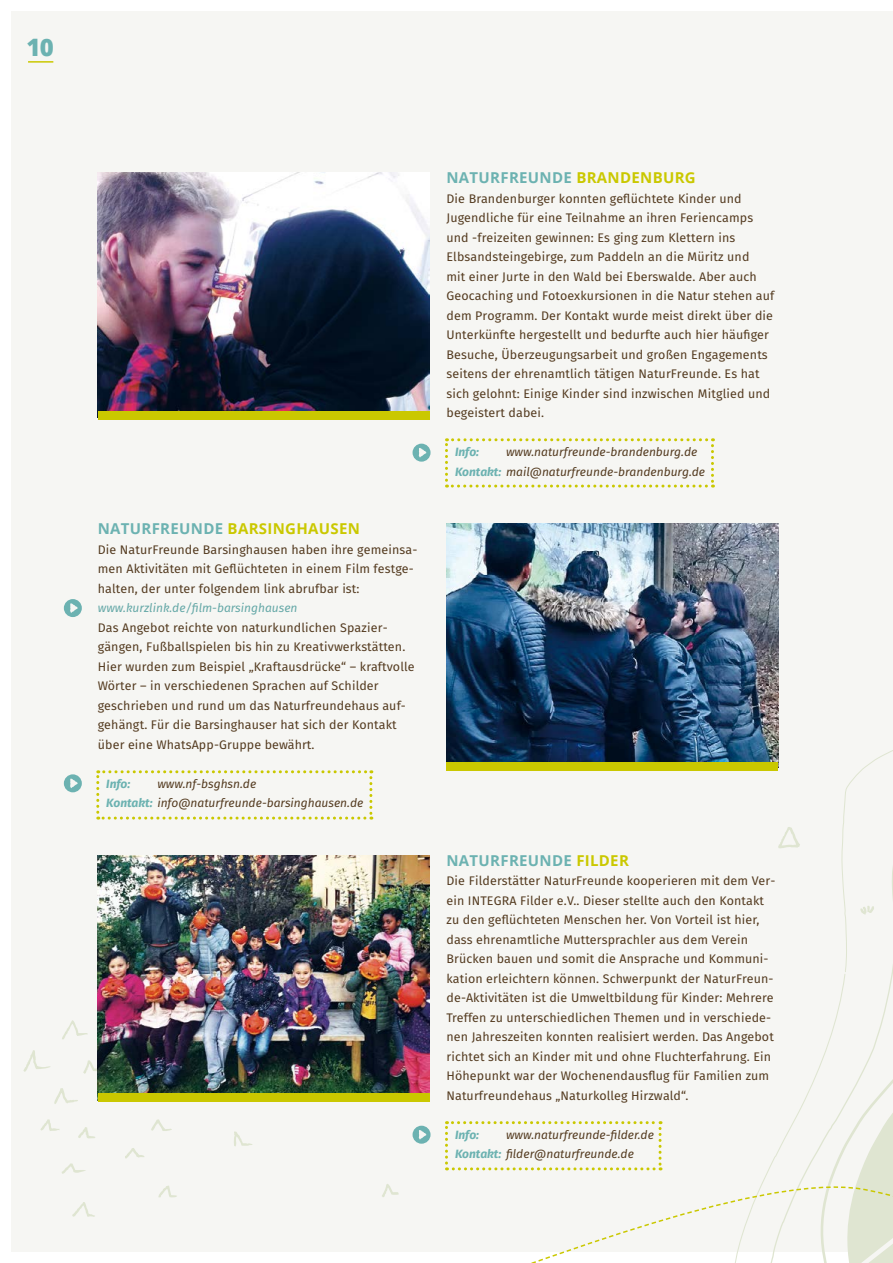
<style>
.page{position:relative;width:893px;height:1263px;background:#fff}
.page>*{position:absolute;margin:0;border:0;box-sizing:border-box;transform-origin:0 0}
.t1{font:800 24px "Open Sans";color:#6cb2b1}
.t2{font:700 15px "Open Sans";letter-spacing:.02em;color:#6cb2b1}
.t3{font:700 15px "Open Sans";letter-spacing:.02em;color:#cac800}
.t4{font:12.45px/19.5px "Fira Sans";letter-spacing:.01em;color:#543b20}
.t5{font:italic 12px/19.5px "Fira Sans";color:#543b20}
.t6{font:italic 12px "Fira Sans";color:#65a8a7}
.t7{font:italic 700 12px "Fira Sans";color:#6cb2b1}
.s1{color:#6cb2b1}
.s2{font-weight:700;color:#6cb2b1}
.s3{color:#cac800}
</style>
<div class="page">
<div style="left:11px;top:11px;width:882px;height:1241px;background:#f6f6f3"></div>
<svg style="left:62px;top:1020px;width:26px;height:19px"></svg>
<svg style="left:23px;top:1050px;width:28px;height:22px"></svg>
<svg style="left:83px;top:1060px;width:15px;height:14px"></svg>
<svg style="left:54px;top:1088px;width:24px;height:16px"></svg>
<svg style="left:151px;top:1119px;width:21px;height:12px"></svg>
<svg style="left:78px;top:1127px;width:17px;height:12px"></svg>
<svg style="left:41px;top:1119px;width:19px;height:12px"></svg>
<svg style="left:234px;top:1131px;width:19px;height:15px"></svg>
<svg style="left:125px;top:1148px;width:20px;height:10px"></svg>
<svg style="left:62px;top:1163px;width:24px;height:11px"></svg>
<svg style="left:158px;top:1185px;width:19px;height:13px"></svg>
<svg style="left:72px;top:1202px;width:23px;height:15px"></svg>
<svg style="left:382px;top:1184px;width:17px;height:13px"></svg>
<svg style="left:445px;top:438px;width:269px;height:50px"></svg>
<svg style="left:96px;top:770px;width:276px;height:49px"></svg>
<svg style="left:445px;top:742px;width:448px;height:521px"></svg>
<hr style="left:28px;top:61px;width:25px;height:2px;background:#cac800">
<img style="left:98px;top:856px;width:331px;height:237px">
<img style="left:446px;top:523px;width:332px;height:239px">
<img style="left:98px;top:172px;width:331px;height:239px">
<div style="left:64px;top:774px;width:18px;height:18px;background:#6cb2b1;border-radius:50%"></div>
<svg style="left:70px;top:778px;width:8px;height:10px"></svg>
<div style="left:64px;top:599px;width:18px;height:18px;background:#6cb2b1;border-radius:50%"></div>
<svg style="left:70px;top:603px;width:8px;height:10px"></svg>
<div style="left:413px;top:1126px;width:18px;height:18px;background:#6cb2b1;border-radius:50%"></div>
<svg style="left:419px;top:1130px;width:7px;height:9px"></svg>
<div style="left:413px;top:444px;width:18px;height:18px;background:#6cb2b1;border-radius:50%"></div>
<svg style="left:419px;top:448px;width:7px;height:9px"></svg>
<div style="left:98px;top:1093px;width:331px;height:9px;background:#cac800"></div>
<div style="left:446px;top:762px;width:332px;height:8px;background:#cac800"></div>
<div style="left:98px;top:411px;width:331px;height:8px;background:#cac800"></div>
<h1 class="t1" style="left:26px;top:29px;width:29px">10</h1>
<p class="t3" style="left:98px;top:518px;width:261px"><span class="s1">NATURFREUNDE</span> BARSINGHAUSEN</p>
<p class="t4" style="left:98px;top:539px;width:321px">Die NaturFreunde Barsinghausen haben ihre gemeinsa&shy;men Aktivitäten mit Geflüchteten in einem Film festge&shy;halten, der unter folgendem link abrufbar ist:</p>
<p class="t6" style="left:98px;top:599px;width:201px">www.kurzlink.de/film-barsinghausen</p>
<p class="t4" style="left:98px;top:617px;width:318px">Das Angebot reichte von naturkundlichen Spazier&shy;gängen, Fußballspielen bis hin zu Kreativwerkstätten.<br>Hier wurden zum Beispiel „Kraftausdrücke“ – kraftvolle Wörter – in verschiedenen Sprachen auf Schilder geschrieben und rund um das Naturfreundehaus auf&shy;gehängt. Für die Barsinghauser hat sich der Kontakt über eine WhatsApp-Gruppe bewährt.</p>
<p class="t7" style="left:106px;top:773px;width:26px">Info:</p>
<p class="t5" style="left:106px;top:773px;width:259px;text-indent:51px">www.nf-bsghsn.de<br><span class="s2">Kontakt:</span> info@naturfreunde-barsinghausen.de</p>
<p class="t2" style="left:446px;top:167px;width:163px">NATURFREUNDE <span class="s3">BRAND</span></p>
<p class="t3" style="left:631px;top:167px;width:66px">EN BURG</p>
<p class="t4" style="left:446px;top:188px;width:329px">Die Brandenburger konnten geflüchtete Kinder und Jugendliche für eine Teilnahme an ihren Feriencamps und -freizeiten gewinnen: Es ging zum Klettern ins Elbsandsteingebirge, zum Paddeln an die Müritz und<br>mit einer Jurte in den Wald bei Eberswalde. Aber auch Geocaching und Fotoexkursionen in die Natur stehen auf dem Programm. Der Kontakt wurde meist direkt über die Unterkünfte hergestellt und bedurfte auch hier häufiger Besuche, Überzeugungsarbeit und großen Engagements seitens der ehrenamtlich tätigen NaturFreunde. Es hat sich gelohnt: Einige Kinder sind inzwischen Mitglied und begeistert dabei.</p>
<p class="t7" style="left:455px;top:442px;width:26px">Info:</p>
<p class="t5" style="left:455px;top:442px;width:252px;text-indent:51px">www.naturfreunde-brandenburg.de<br><span class="s2">Kontakt:</span> mail@naturfreunde-brandenburg.de</p>
<p class="t2" style="left:446px;top:850px;width:184px">NATURFREUNDE <span class="s3">FI LDER</span></p>
<p class="t4" style="left:446px;top:871px;width:331px">Die Filderstätter NaturFreunde kooperieren mit dem Ver&shy;ein INTEGRA Filder e.V.. Dieser stellte auch den Kontakt zu den geflüchteten Menschen her. Von Vorteil ist hier, dass ehrenamtliche Muttersprachler aus dem Verein Brücken bauen und somit die Ansprache und Kommuni&shy;kation erleichtern können. Schwerpunkt der NaturFreun&shy;de-Aktivitäten ist die Umweltbildung für Kinder: Mehrere Treffen zu unterschiedlichen Themen und in verschiede&shy;nen Jahreszeiten konnten realisiert werden. Das Angebot richtet sich an Kinder mit und ohne Fluchterfahrung. Ein Höhepunkt war der Wochenendausflug für Familien zum Naturfreundehaus „Naturkolleg Hirzwald“.</p>
<p class="t7" style="left:455px;top:1124px;width:26px">Info:</p>
<p class="t5" style="left:455px;top:1124px;width:200px;text-indent:51px">www.naturfreunde-filder.de<br><span class="s2">Kontakt:</span> filder@naturfreunde.de</p>
</div>
